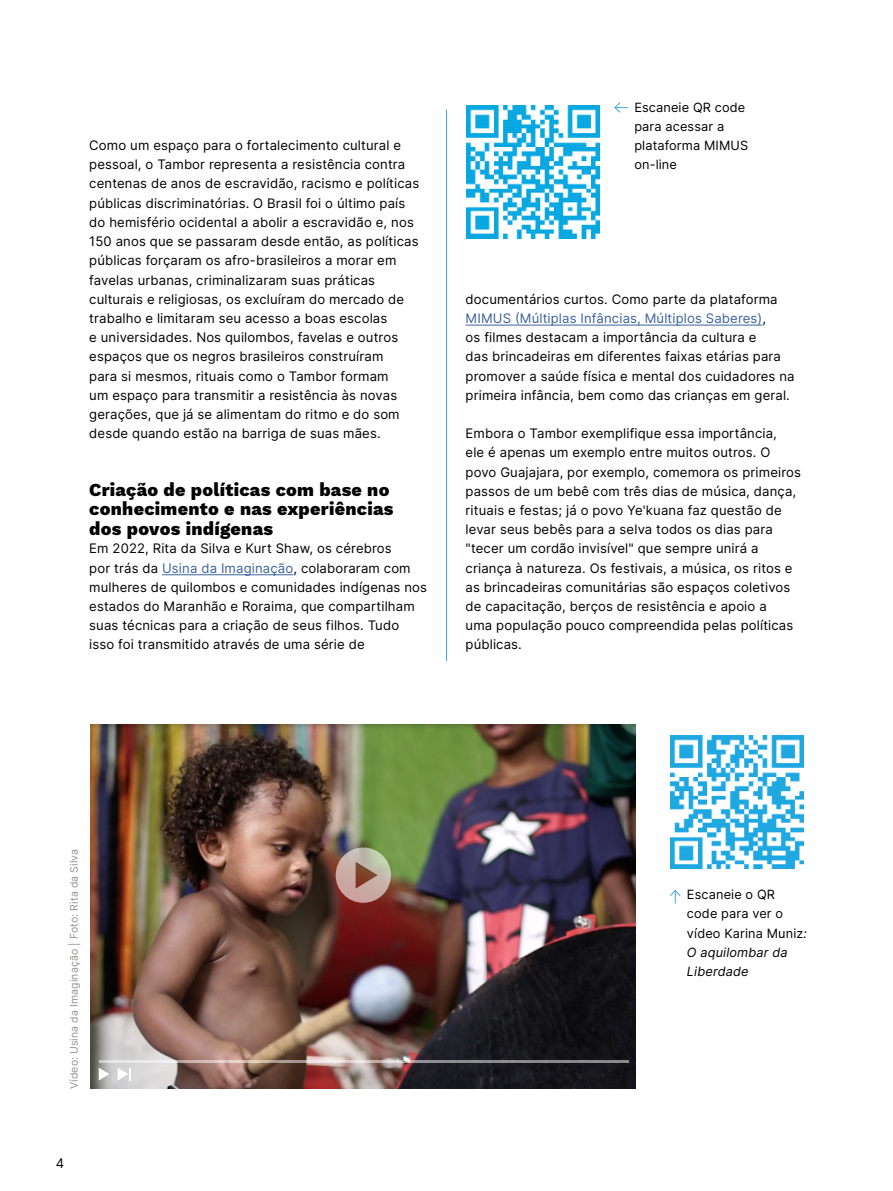
<style>
.page{position:relative;width:893px;height:1191px;background:#fff}
.page>*{position:absolute;margin:0;border:0;box-sizing:border-box;transform-origin:0 0}
.t1{font:800 18px/19.5px "Work Sans";letter-spacing:.015em;color:#000}
.t2{font:13.2px/19.2px "Inter";letter-spacing:.01em;color:#000}
.t3{font:12.75px/19.2px "Inter";letter-spacing:.01em;color:#000}
.t4{font:10.5px "Inter";letter-spacing:.01em;color:#949290}
.s1{color:#3b629b}
.s2{font-style:italic}
</style>
<div class="page">
<hr style="left:162px;top:574px;width:131px;height:1px;background:#3b629b">
<hr style="left:466px;top:325px;width:296px;height:1px;background:#3b629b">
<hr style="left:446px;top:110px;width:1px;height:551px;background:#41a9df">
<img style="left:466px;top:106px;width:133px;height:132px">
<svg style="left:614px;top:102px;width:14px;height:11px"></svg>
<img style="left:91px;top:725px;width:545px;height:363px">
<svg style="left:670px;top:890px;width:11px;height:13px"></svg>
<svg style="left:336px;top:847px;width:55px;height:55px;background:#ad9384"></svg>
<svg style="left:99px;top:1067px;width:10px;height:13px"></svg>
<svg style="left:118px;top:1067px;width:13px;height:13px"></svg>
<hr style="left:99px;top:1060px;width:529px;height:2px;background:#fff">
<img style="left:670px;top:736px;width:133px;height:132px">
<p class="t2" style="left:89px;top:135px;width:331px">Como um espaço para o fortalecimento cultural e pessoal, o Tambor representa a resistência contra centenas de anos de escravidão, racismo e políticas públicas discriminatórias. O Brasil foi o último país do hemisfério ocidental a abolir a escravidão e, nos 150 anos que se passaram desde então, as políticas públicas forçaram os afro-brasileiros a morar em favelas urbanas, criminalizaram suas práticas culturais e religiosas, os excluíram do mercado de trabalho e limitaram seu acesso a boas escolas<br>e universidades. Nos quilombos, favelas e outros espaços que os negros brasileiros construíram<br>para si mesmos, rituais como o Tambor formam<br>um espaço para transmitir a resistência às novas gerações, que já se alimentam do ritmo e do som desde quando estão na barriga de suas mães.</p>
<h1 class="t1" style="left:89px;top:479px;width:306px">Criação de políticas com base no conhecimento e nas experiências dos povos indígenas</h1>
<p class="t2" style="left:89px;top:539px;width:339px">Em 2022, Rita da Silva e Kurt Shaw, os cérebros<br>por trás da <span class="s1">Usina da Imaginação</span>, colaboraram com mulheres de quilombos e comunidades indígenas nos estados do Maranhão e Roraima, que compartilham suas técnicas para a criação de seus filhos. Tudo isso foi transmitido através de uma série de</p>
<p class="t3" style="left:634px;top:97px;width:115px">Escaneie QR code para acessar a plataforma MIMUS on-line</p>
<p class="t2" style="left:466px;top:289px;width:330px">documentários curtos. Como parte da plataforma <span class="s1">MIMUS (Múltiplas Infâncias, Múltiplos Saberes)</span>,<br>os filmes destacam a importância da cultura e<br>das brincadeiras em diferentes faixas etárias para promover a saúde física e mental dos cuidadores na primeira infância, bem como das crianças em geral.</p>
<p class="t2" style="left:466px;top:423px;width:337px">Embora o Tambor exemplifique essa importância,<br>ele é apenas um exemplo entre muitos outros. O povo Guajajara, por exemplo, comemora os primeiros passos de um bebê com três dias de música, dança, rituais e festas; já o povo Ye'kuana faz questão de levar seus bebês para a selva todos os dias para "tecer um cordão invisível" que sempre unirá a criança à natureza. Os festivais, a música, os ritos e as brincadeiras comunitárias são espaços coletivos de capacitação, berços de resistência e apoio a<br>uma população pouco compreendida pelas políticas públicas.</p>
<p class="t4" style="left:66px;top:1089px;width:242px;rotate:-90deg">Vídeo: Usina da Imaginação | Foto: Rita da Silva</p>
<p class="t2" style="left:56px;top:1153px;width:10px">4</p>
<p class="t3" style="left:687px;top:884px;width:122px">Escaneie o QR code para ver o vídeo Karina Muniz<span class="s2">:<br>O aquilombar da<br>Liberdade</span></p>
</div>
